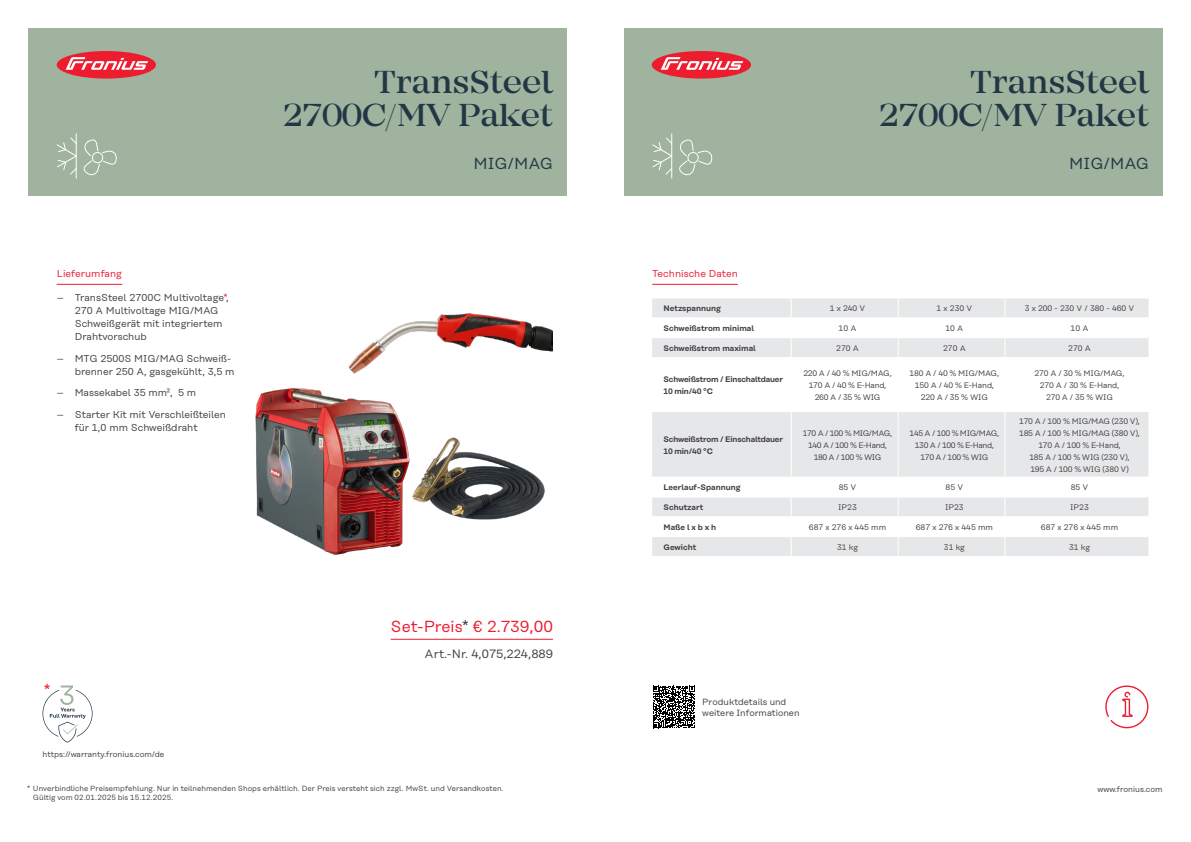
<style>
.page{position:relative;width:1191px;height:842px;background:#fff}
.page>*{position:absolute;margin:0;border:0;box-sizing:border-box;transform-origin:0 0}
.t1{font:500 33px/33px "Mirador";color:#213744;text-align:right}
.t2{font:16.3px "Rational Text";color:#ed1c2f}
.t3{font:16px "Rational Text";color:#ed1c2f}
.t4{font:16px "Rational Text";color:#213744}
.t5{font:12px "Rational Text";color:#414042}
.t6{font:10px/13px "Rational Text";color:#414042}
.t7{font:10px "Rational Text";color:#ed1c2f}
.t8{font:9px/10.8px "Rational Text";letter-spacing:-.005em;color:#414042}
.t9{font:8px/12px "Rational Text";letter-spacing:-.02em;color:#414042;text-align:center}
.t10{font:8px "Rational Text";color:#414042}
.t11{font:600 8px "Rational Text";color:#414042}
.t12{font:8px/12px "Rational Text";letter-spacing:-.05em;color:#414042;text-align:center}
.t13{font:600 8px/12px "Rational Text";letter-spacing:-.02em;color:#414042}
.t14{font:7.5px/9px "Rational Text";letter-spacing:.005em;color:#414042}
.s1{color:#ed1c2f}
.s2{color:#414042}
</style>
<div class="page">
<div style="left:624px;top:28px;width:538px;height:168px;background:#9fb39f"></div>
<div style="left:28px;top:28px;width:539px;height:168px;background:#9fb39f"></div>
<svg style="left:43px;top:685px;width:50px;height:58px"></svg>
<hr style="left:57px;top:284px;width:65px;height:1px;background:#ed1c2f">
<hr style="left:391px;top:639px;width:162px;height:1px;background:#ed1c2f">
<svg style="left:653px;top:686px;width:42px;height:42px"></svg>
<img style="left:255px;top:313px;width:298px;height:242px">
<hr style="left:76px;top:134px;width:1px;height:44px;background:#fff">
<svg style="left:57px;top:137px;width:60px;height:39px"></svg>
<hr style="left:671px;top:134px;width:1px;height:44px;background:#fff">
<svg style="left:652px;top:137px;width:61px;height:39px"></svg>
<div style="left:792px;top:299px;width:356px;height:257px;background:#e6e7e8"></div>
<svg style="left:792px;top:318px;width:356px;height:218px"></svg>
<hr style="left:791px;top:317px;width:107px;height:1px;background:#fff">
<hr style="left:898px;top:317px;width:107px;height:1px;background:#fff">
<hr style="left:1005px;top:317px;width:143px;height:1px;background:#fff">
<hr style="left:791px;top:337px;width:107px;height:1px;background:#fff">
<hr style="left:898px;top:337px;width:107px;height:1px;background:#fff">
<hr style="left:1005px;top:337px;width:143px;height:1px;background:#fff">
<hr style="left:791px;top:357px;width:107px;height:1px;background:#fff">
<hr style="left:898px;top:357px;width:107px;height:1px;background:#fff">
<hr style="left:1005px;top:357px;width:143px;height:1px;background:#fff">
<hr style="left:791px;top:411px;width:107px;height:1px;background:#fff">
<hr style="left:898px;top:411px;width:107px;height:1px;background:#fff">
<hr style="left:1005px;top:411px;width:143px;height:1px;background:#fff">
<hr style="left:791px;top:477px;width:107px;height:1px;background:#fff">
<hr style="left:898px;top:477px;width:107px;height:1px;background:#fff">
<hr style="left:1005px;top:477px;width:143px;height:1px;background:#fff">
<hr style="left:791px;top:497px;width:107px;height:1px;background:#fff">
<hr style="left:898px;top:497px;width:107px;height:1px;background:#fff">
<hr style="left:1005px;top:497px;width:143px;height:1px;background:#fff">
<hr style="left:791px;top:516px;width:107px;height:1px;background:#fff">
<hr style="left:898px;top:516px;width:107px;height:1px;background:#fff">
<hr style="left:1005px;top:516px;width:143px;height:1px;background:#fff">
<hr style="left:791px;top:536px;width:107px;height:1px;background:#fff">
<hr style="left:898px;top:536px;width:107px;height:1px;background:#fff">
<hr style="left:1005px;top:536px;width:143px;height:1px;background:#fff">
<svg style="left:898px;top:299px;width:1px;height:58px"></svg>
<svg style="left:1004px;top:299px;width:1px;height:58px"></svg>
<hr style="left:898px;top:358px;width:1px;height:53px;background:#fff">
<hr style="left:1004px;top:358px;width:1px;height:53px;background:#fff">
<hr style="left:898px;top:412px;width:1px;height:65px;background:#fff">
<hr style="left:1004px;top:412px;width:1px;height:65px;background:#fff">
<svg style="left:652px;top:298px;width:139px;height:258px"></svg>
<svg style="left:898px;top:478px;width:1px;height:78px"></svg>
<svg style="left:1004px;top:478px;width:1px;height:78px"></svg>
<svg style="left:1105px;top:685px;width:44px;height:44px"></svg>
<hr style="left:652px;top:284px;width:86px;height:1px;background:#ed1c2f">
<div style="left:652px;top:51px;width:99px;height:28px;background:#ed1c2f;border-radius:50%"></div>
<svg style="left:660px;top:57px;width:83px;height:13px"></svg>
<div style="left:57px;top:51px;width:99px;height:28px;background:#ed1c2f;border-radius:50%"></div>
<svg style="left:66px;top:57px;width:82px;height:13px"></svg>
<h1 class="t1" style="left:283px;top:66px;width:272px">TransSteel<br>2700C/MV Paket</h1>
<p class="t7" style="left:57px;top:268px;width:67px">Lieferumfang</p>
<p class="t6" style="left:75px;top:291px;width:156px;text-indent:-18px">– TransSteel 2700C Multivoltage<span class="s1">*</span>,<br>270 A Multivoltage MIG/MAG<br>Schweißgerät mit integriertem<br>Drahtvorschub</p>
<p class="t6" style="left:75px;top:352px;width:161px;text-indent:-18px">– MTG 2500S MIG/MAG Schweiß&shy;brenner 250 A, gasgekühlt, 3,5 m</p>
<p class="t6" style="left:57px;top:386px;width:141px">– Massekabel 35 mm², 5 m</p>
<p class="t6" style="left:75px;top:408px;width:153px;text-indent:-18px">– Starter Kit mit Verschleißteilen für 1,0 mm Schweißdraht</p>
<h2 class="t2" style="left:44px;top:681px;width:8px">*</h2>
<p class="t10" style="left:43px;top:749px;width:123px">https://warranty.fronius.com/de</p>
<h3 class="t4" style="left:473px;top:154px;width:81px">MIG/MAG</h3>
<h3 class="t3" style="left:391px;top:617px;width:164px">Set-Preis<span class="s2">*</span> € 2.739,00</h3>
<h3 class="t5" style="left:424px;top:647px;width:130px">Art.-Nr. 4,075,224,889</h3>
<p class="t14" style="left:33px;top:784px;width:472px;text-indent:-6px">* Unverbindliche Preisempfehlung. Nur in teilnehmenden Shops erhältlich. Der Preis versteht sich zzgl. MwSt. und Versandkosten.<br>Gültig vom 02.01.2025 bis 15.12.2025.</p>
<p class="t7" style="left:652px;top:268px;width:87px">Technische Daten</p>
<h1 class="t1" style="left:879px;top:66px;width:272px">TransSteel<br>2700C/MV Paket</h1>
<h3 class="t4" style="left:1069px;top:154px;width:81px">MIG/MAG</h3>
<p class="t11" style="left:663px;top:304px;width:59px">Netzspannung</p>
<p class="t9" style="left:829px;top:302px;width:37px">1 x 240 V</p>
<p class="t9" style="left:936px;top:302px;width:37px">1 x 230 V</p>
<p class="t10" style="left:1024px;top:304px;width:111px">3 x 200 - 230 V / 380 - 460 V</p>
<p class="t11" style="left:663px;top:323px;width:92px">Schweißstrom minimal</p>
<p class="t9" style="left:838px;top:322px;width:19px">10 A</p>
<p class="t9" style="left:945px;top:322px;width:19px">10 A</p>
<p class="t9" style="left:1070px;top:322px;width:19px">10 A</p>
<p class="t11" style="left:663px;top:343px;width:94px">Schweißstrom maximal</p>
<p class="t9" style="left:836px;top:342px;width:24px">270 A</p>
<p class="t9" style="left:943px;top:342px;width:24px">270 A</p>
<p class="t9" style="left:1068px;top:342px;width:24px">270 A</p>
<p class="t13" style="left:663px;top:373px;width:121px">Schweißstrom / Einschaltdauer<br>10 min/40 °C</p>
<p class="t9" style="left:803px;top:367px;width:90px">220 A / 40 % MIG/MAG,<br>170 A / 40 % E-Hand,<br>260 A / 35 % WIG</p>
<p class="t9" style="left:909px;top:367px;width:91px">180 A / 40 % MIG/MAG,<br>150 A / 40 % E-Hand,<br>220 A / 35 % WIG</p>
<p class="t9" style="left:1034px;top:367px;width:92px">270 A / 30 % MIG/MAG,<br>270 A / 30 % E-Hand,<br>270 A / 35 % WIG</p>
<p class="t13" style="left:663px;top:433px;width:121px">Schweißstrom / Einschaltdauer<br>10 min/40 °C</p>
<p class="t12" style="left:802px;top:427px;width:91px">170 A / 100 % MIG/MAG,<br>140 A / 100 % E-Hand,<br>180 A / 100 % WIG</p>
<p class="t12" style="left:909px;top:427px;width:91px">145 A / 100 % MIG/MAG,<br>130 A / 100 % E-Hand,<br>170 A / 100 % WIG</p>
<p class="t9" style="left:1019px;top:415px;width:122px">170 A / 100 % MIG/MAG (230 V),<br>185 A / 100 % MIG/MAG (380 V),<br>170 A / 100 % E-Hand,<br>185 A / 100 % WIG (230 V),<br>195 A / 100 % WIG (380 V)</p>
<p class="t11" style="left:663px;top:483px;width:78px">Leerlauf-Spannung</p>
<p class="t9" style="left:838px;top:481px;width:19px">85 V</p>
<p class="t9" style="left:945px;top:481px;width:19px">85 V</p>
<p class="t9" style="left:1070px;top:481px;width:19px">85 V</p>
<p class="t11" style="left:663px;top:502px;width:41px">Schutzart</p>
<p class="t9" style="left:838px;top:501px;width:20px">IP23</p>
<p class="t9" style="left:945px;top:501px;width:20px">IP23</p>
<p class="t9" style="left:1070px;top:501px;width:20px">IP23</p>
<p class="t11" style="left:663px;top:522px;width:54px">Maße l x b x h</p>
<p class="t10" style="left:809px;top:522px;width:79px">687 x 276 x 445 mm</p>
<p class="t10" style="left:915px;top:522px;width:79px">687 x 276 x 445 mm</p>
<p class="t10" style="left:1041px;top:522px;width:79px">687 x 276 x 445 mm</p>
<p class="t11" style="left:663px;top:542px;width:34px">Gewicht</p>
<p class="t9" style="left:837px;top:541px;width:22px">31 kg</p>
<p class="t9" style="left:944px;top:541px;width:22px">31 kg</p>
<p class="t9" style="left:1069px;top:541px;width:22px">31 kg</p>
<p class="t8" style="left:702px;top:696px;width:99px">Produktdetails und weitere Informationen</p>
<p class="t10" style="left:1097px;top:784px;width:67px">www.fronius.com</p>
</div>
